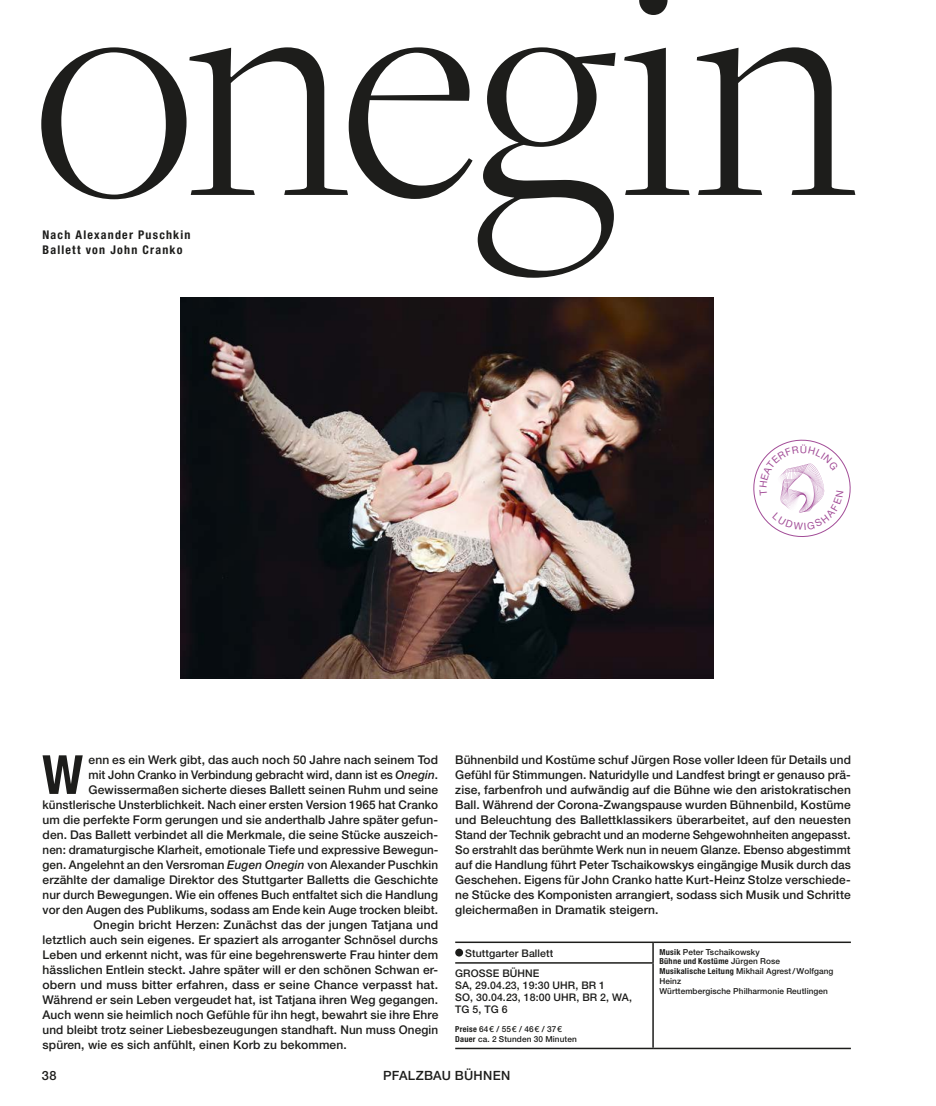
<style>
.page{position:relative;width:936px;height:1106px;background:#fff}
.page>*{position:absolute;margin:0;border:0;box-sizing:border-box;transform-origin:0 0}
.t1{font:700 condensed 54px "Helvetica Neue LT Std";color:#1d1d1b}
.t2{font:500 12.75px "Helvetica Neue LT Std";letter-spacing:.025em;color:#1d1d1b}
.t3{font:500 12px/15px "Helvetica Neue LT Std";letter-spacing:.01em;color:#1d1d1b;text-align:justify}
.t4{font:700 condensed 12px/15px "Helvetica Neue LT Std";letter-spacing:.1em;color:#1d1d1b}
.t5{font:500 10.5px/12px "Helvetica Neue LT Std";letter-spacing:.01em;color:#1d1d1b}
.t6{font:500 8.25px/9.8px "Helvetica Neue LT Std";letter-spacing:.01em;color:#1d1d1b}
.s1{font-style:italic}
.s2{font-weight:700;font-stretch:condensed}
</style>
<div class="page">
<svg style="left:41px;top:0;width:814px;height:278px"></svg>
<img style="left:180px;top:298px;width:533px;height:380px">
<hr style="left:455px;top:941px;width:198px;height:2px;background:#1d1d1b">
<hr style="left:653px;top:941px;width:197px;height:2px;background:#1d1d1b">
<svg style="left:652px;top:943px;width:1px;height:19px"></svg>
<hr style="left:653px;top:1047px;width:197px;height:2px;background:#1d1d1b">
<hr style="left:455px;top:962px;width:198px;height:1px;background:#1d1d1b">
<hr style="left:652px;top:963px;width:1px;height:84px;background:#1d1d1b">
<hr style="left:455px;top:1047px;width:198px;height:2px;background:#1d1d1b">
<div style="left:455px;top:948px;width:8px;height:8px;background:#1d1d1b;border-radius:50%"></div>
<svg style="left:753px;top:439px;width:97px;height:98px"></svg>
<p class="t4" style="left:43px;top:227px;width:149px">Nach Alexander Puschkin<br>Ballett von John Cranko</p>
<h1 class="t1" style="left:42px;top:742px;width:43px">W</h1>
<p class="t3" style="left:89px;top:752px;width:351px">enn es ein Werk gibt, das auch noch 50 Jahre nach seinem Tod</p>
<p class="t3" style="left:89px;top:767px;width:351px">mit John Cranko in Verbindung gebracht wird, dann ist es <span class="s1">Onegin</span>.</p>
<p class="t3" style="left:89px;top:782px;width:351px">Gewissermaßen sicherte dieses Ballett seinen Ruhm und seine</p>
<p class="t3" style="left:43px;top:797px;width:397px">künstlerische Unsterblichkeit. Nach einer ersten Version 1965 hat Cranko</p>
<p class="t3" style="left:43px;top:812px;width:397px">um die perfekte Form gerungen und sie anderthalb Jahre später gefun-</p>
<p class="t3" style="left:43px;top:827px;width:397px">den. Das Ballett verbindet all die Merkmale, die seine Stücke auszeich-</p>
<p class="t3" style="left:43px;top:842px;width:397px">nen: dramaturgische Klarheit, emotionale Tiefe und expressive Bewegun-</p>
<p class="t3" style="left:43px;top:857px;width:397px">gen. Angelehnt an den Versroman <span class="s1">Eugen Onegin</span> von Alexander Puschkin</p>
<p class="t3" style="left:43px;top:872px;width:397px">erzählte der damalige Direktor des Stuttgarter Balletts die Geschichte</p>
<p class="t3" style="left:43px;top:887px;width:397px">nur durch Bewegungen. Wie ein offenes Buch entfaltet sich die Handlung</p>
<p class="t3" style="left:43px;top:902px;width:397px">vor den Augen des Publikums, sodass am Ende kein Auge trocken bleibt.</p>
<p class="t3" style="left:94px;top:917px;width:346px">Onegin bricht Herzen: Zunächst das der jungen Tatjana und</p>
<p class="t3" style="left:43px;top:932px;width:397px">letztlich auch sein eigenes. Er spaziert als arroganter Schnösel durchs</p>
<p class="t3" style="left:43px;top:947px;width:397px">Leben und erkennt nicht, was für eine begehrenswerte Frau hinter dem</p>
<p class="t3" style="left:43px;top:962px;width:397px">hässlichen Entlein steckt. Jahre später will er den schönen Schwan er-</p>
<p class="t3" style="left:43px;top:977px;width:397px">obern und muss bitter erfahren, dass er seine Chance verpasst hat.</p>
<p class="t3" style="left:43px;top:992px;width:397px">Während er sein Leben vergeudet hat, ist Tatjana ihren Weg gegangen.</p>
<p class="t3" style="left:43px;top:1007px;width:397px">Auch wenn sie heimlich noch Gefühle für ihn hegt, bewahrt sie ihre Ehre</p>
<p class="t3" style="left:43px;top:1022px;width:397px">und bleibt trotz seiner Liebesbezeugungen standhaft. Nun muss Onegin</p>
<p class="t3" style="left:43px;top:1037px;width:306px">spüren, wie es sich anfühlt, einen Korb zu bekommen.</p>
<p class="t3" style="left:455px;top:752px;width:397px">Bühnenbild und Kostüme schuf Jürgen Rose voller Ideen für Details und Gefühl für Stimmungen. Naturidylle und Landfest bringt er genauso prä&shy;zise, farbenfroh und aufwändig auf die Bühne wie den aristokratischen Ball. Während der Corona-Zwangspause wurden Bühnenbild, Kostüme und Beleuchtung des Ballettklassikers überarbeitet, auf den neuesten Stand der Technik gebracht und an moderne Sehgewohnheiten angepasst.<br>So erstrahlt das berühmte Werk nun in neuem Glanze. Ebenso abgestimmt auf die Handlung führt Peter Tschaikowskys eingängige Musik durch das Geschehen. Eigens für John Cranko hatte Kurt-Heinz Stolze verschiede&shy;ne Stücke des Komponisten arrangiert, sodass sich Musik und Schritte gleichermaßen in Dramatik steigern.</p>
<p class="t5" style="left:465px;top:946px;width:89px">Stuttgarter Ballett</p>
<p class="t6" style="left:659px;top:946px;width:175px"><span class="s2">Musik</span> Peter Tschaikowsky<br><span class="s2">Bühne und Kostüme</span> Jürgen Rose<br><span class="s2">Musikalische Leitung</span> Mikhail Agrest/Wolfgang<br>Heinz<br>Württembergische Philharmonie Reutlingen</p>
<p class="t5" style="left:455px;top:967px;width:178px">GROSSE BÜHNE<br>SA, 29.04.23, 19:30 UHR, BR 1<br>SO, 30.04.23, 18:00 UHR, BR 2, WA,<br>TG 5, TG 6</p>
<p class="t6" style="left:455px;top:1024px;width:123px"><span class="s2">Preise</span> 64 € / 55 € / 46 € / 37 €<br><span class="s2">Dauer</span> ca. 2 Stunden 30 Minuten</p>
<p class="t2" style="left:42px;top:1068px;width:16px">38</p>
<p class="t2" style="left:383px;top:1068px;width:129px">PFALZBAU BÜHNEN</p>
</div>
